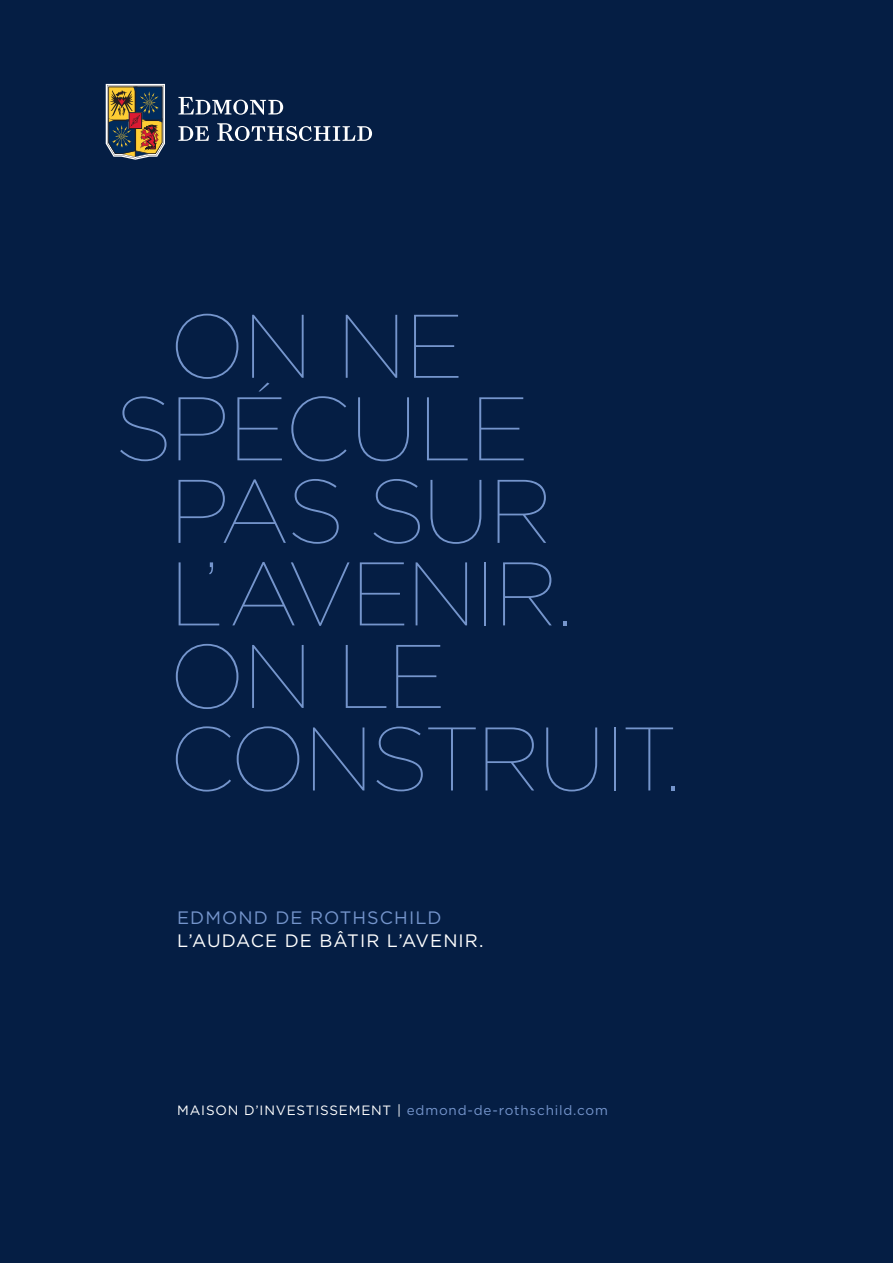
<style>
.page{position:relative;width:893px;height:1263px;background:#051e44}
.page>*{position:absolute;margin:0;border:0;box-sizing:border-box;transform-origin:0 0}
.t1{font:100 90px "Gotham";letter-spacing:-.025em;color:#7595cc}
.t2{font:18px "Gotham";letter-spacing:.06em;color:#fff}
.t3{font:18px "Gotham";letter-spacing:.06em;color:#7595cc}
.t4{font:13.5px "Gotham";letter-spacing:.06em;color:#7595cc}
.s1{color:#fff}
</style>
<div class="page">
<svg style="left:105px;top:83px;width:60px;height:77px;background:#706554"></svg>
<svg style="left:178px;top:126px;width:31px;height:15px"></svg>
<svg style="left:217px;top:123px;width:155px;height:18px"></svg>
<svg style="left:178px;top:97px;width:105px;height:18px"></svg>
<h1 class="t1" style="left:169px;top:291px;width:296px">ON NE</h1>
<h1 class="t1" style="left:115px;top:373px;width:416px">SPÉCULE</h1>
<h1 class="t1" style="left:169px;top:456px;width:386px">PAS SUR</h1>
<h1 class="t1" style="left:169px;top:538px;width:404px">L’ AVENIR.</h1>
<h1 class="t1" style="left:169px;top:621px;width:279px">ON LE</h1>
<h1 class="t1" style="left:169px;top:703px;width:513px">CONSTRUIT.</h1>
<h2 class="t3" style="left:177px;top:906px;width:266px">EDMOND DE ROTHSCHILD</h2>
<h2 class="t2" style="left:177px;top:929px;width:308px">L’AUDACE DE BÂTIR L’AVENIR.</h2>
<p class="t4" style="left:177px;top:1101px;width:432px"><span class="s1">MAISON D’INVESTISSEMENT |</span> edmond-de-rothschild.com</p>
</div>
